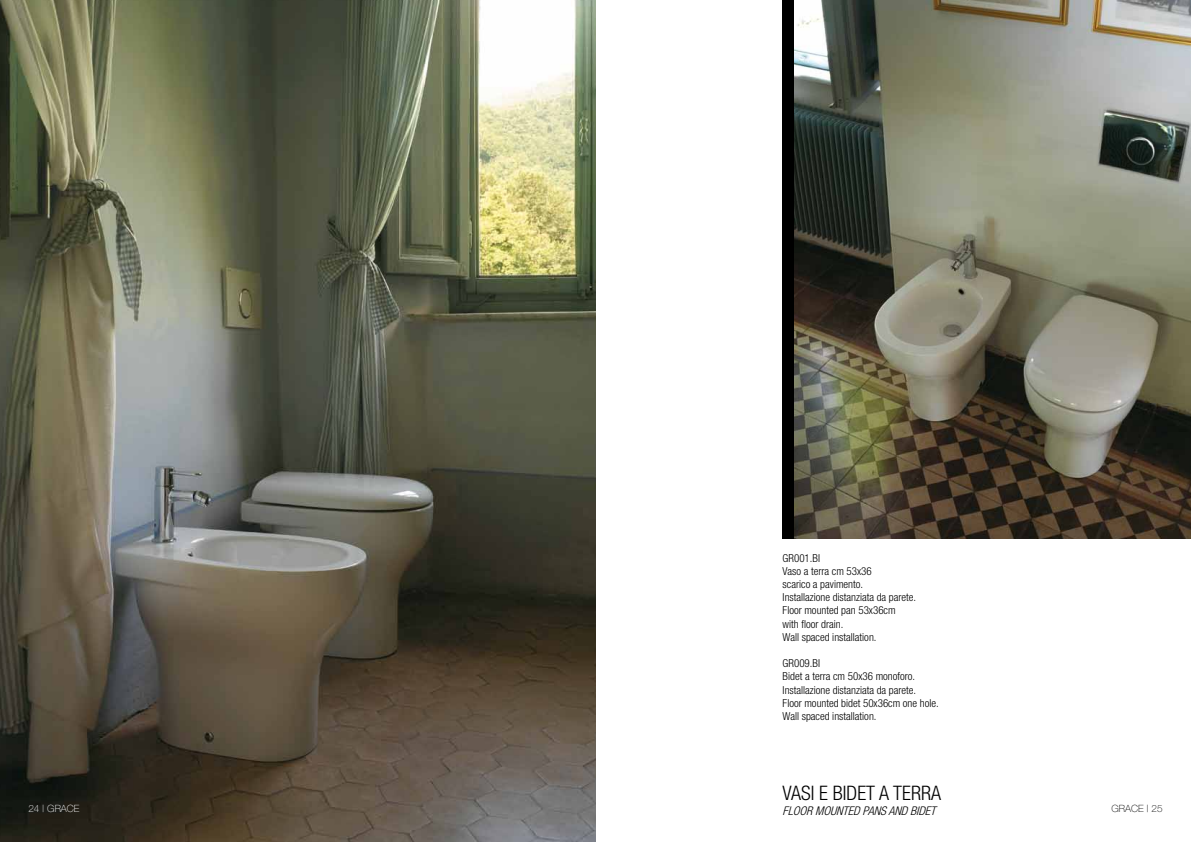
<style>
.page{position:relative;width:1191px;height:842px;background:#fff}
.page>*{position:absolute;margin:0;border:0;box-sizing:border-box;transform-origin:0 0}
.t1{font:300 condensed 20px "Helvetica Neue";color:#000}
.t2{font:italic 300 condensed 12px "Helvetica Neue";color:#000}
.t3{font:300 condensed 11px/13.2px "Helvetica Neue";color:#000}
.t4{font:100 10px "Helvetica Neue";color:#fff}
.t5{font:100 10px "Helvetica Neue";color:#000}
</style>
<div class="page">
<img style="left:794px;top:0;width:397px;height:539px">
<div style="left:782px;top:0;width:12px;height:539px;background:#000"></div>
<img style="left:0;top:0;width:595px;height:842px">
<p class="t3" style="left:782px;top:551px;width:135px">GR001.BI<br>Vaso a terra cm 53x36<br>scarico a pavimento.<br>Installazione distanziata da parete.<br>Floor mounted pan 53x36cm<br>with floor drain.<br>Wall spaced installation.</p>
<p class="t3" style="left:782px;top:657px;width:158px">GR009.BI<br>Bidet a terra cm 50x36 monoforo.<br>Installazione distanziata da parete.<br>Floor mounted bidet 50x36cm one hole.<br>Wall spaced installation.</p>
<h1 class="t1" style="left:782px;top:782px;width:160px">VASI E BIDET A TERRA</h1>
<p class="t4" style="left:28px;top:803px;width:53px">24 | GRACE</p>
<p class="t2" style="left:782px;top:803px;width:158px">FLOORMOUNTEDPANSANDBIDET</p>
<p class="t5" style="left:1111px;top:803px;width:53px">GRACE | 25</p>
</div>
